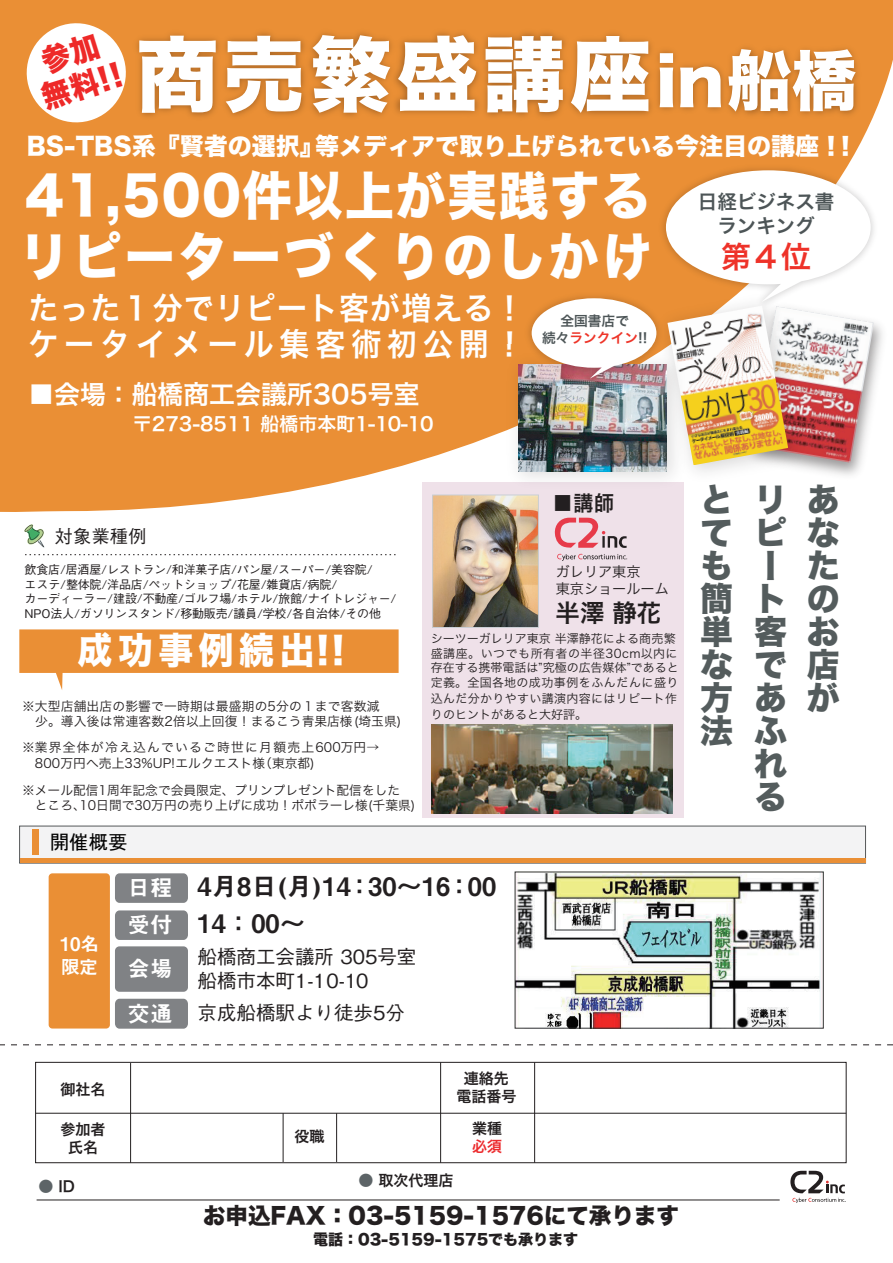
<style>
.page{position:relative;width:893px;height:1263px;background:#fff}
.page>*{position:absolute;margin:0;border:0;box-sizing:border-box;transform-origin:0 0}
.t1{font:81.75px "Hira Kaku Std W8";letter-spacing:.06em;color:#fff}
.t2{font:52.05px/60.3px "Hira Kaku Std W8";letter-spacing:.055em;color:#fff;scale:.95 1}
.t3{font:36.75px "Hira Kaku Std W8";letter-spacing:.16em;color:#fff;scale:.95 1}
.t4{font:33px/33px "Hira Kaku Std W8";color:#545c5d;text-align:justify}
.t5{font:31.8px/36px "Hira Kaku Pro W6";letter-spacing:.035em;color:#fff;scale:.95 1}
.t6{font:30.3px/34.3px "Hira Kaku Std W8";color:#ee2928;text-align:center;scale:.95 1}
.t7{font:30px "Hira Kaku Pro W6";color:#ee3229}
.t8{font:25.8px "Hira Kaku Pro W6";color:#fff}
.t9{font:25.5px "Midashi Go Pro MB31";color:#231f20}
.t10{font:24.45px "Hira Kaku Pro W6";color:#231f20}
.t11{font:24px "Hira Kaku Std W8";color:#fff}
.t12{font:22.5px "Hira Kaku Std W8";color:#231f20}
.t13{font:22.5px "Midashi Go Pro MB31";color:#fff}
.t14{font:21px "Hira Kaku Pro W6";color:#231f20;scale:.95 1}
.t15{font:500 19.5px "Gothic BBB Pro";color:#231f20}
.t16{font:19.5px/23.4px "Hira Kaku Pro W6";color:#4d5557;text-align:center}
.t17{font:19.5px "MS P Gothic";color:#030303}
.t18{font:18.9px "Hira Kaku Pro W6";color:#fff}
.t19{font:18.9px/22.6px "Midashi Go Pro MB31";color:#fff}
.t20{font:500 18px "Gothic BBB Pro";letter-spacing:.025em;color:#231f20}
.t21{font:15px/18px "Hira Kaku Pro W6";color:#231f20;text-align:center}
.t22{font:15px "Hira Kaku Std W8";color:#231f20}
.t23{font:15px "Hira Kaku Pro W6";color:#ec2a2d}
.t24{font:14.1px/16.6px "Hira Kaku Pro W3";color:#231f20}
.t25{font:13.65px/16.5px "Hira Kaku Pro W6";color:#4d5557;text-align:center}
.t26{font:12.75px/15.3px "Hira Kaku Pro W3";letter-spacing:.005em;color:#231f20}
.t27{font:500 12px/14.4px "Gothic BBB Pro";letter-spacing:-.015em;color:#231f20}
.t28{font:12px/14.4px "Hira Kaku Pro W3";letter-spacing:.02em;color:#231f20}
.s1{font-size:64.95px}
.s2{color:#ee3529}
.s3{font-size:22.5px;color:#fff}
.s4{font-family:"Shin Go Pro";color:#5d6467}
</style>
<div class="page">
<svg style="left:0;top:0;width:893px;height:512px;background:#ea9849"></svg>
<svg style="left:19px;top:629px;width:380px;height:61px"></svg>
<svg style="left:20px;top:17px;width:112px;height:112px"></svg>
<img style="left:126px;top:23px;width:742px;height:138px">
<svg style="left:25px;top:554px;width:371px;height:1px"></svg>
<svg style="left:24px;top:524px;width:20px;height:24px"></svg>
<div style="left:422px;top:482px;width:261px;height:336px;background:#efe1e9"></div>
<svg style="left:554px;top:518px;width:73px;height:30px"></svg>
<svg style="left:557px;top:554px;width:70px;height:7px"></svg>
<img style="left:431px;top:724px;width:241px;height:90px">
<img style="left:434px;top:497px;width:103px;height:129px">
<div style="left:432px;top:495px;width:107px;height:133px;border:1px solid #caced4"></div>
<img style="left:647px;top:286px;width:168px;height:205px">
<img style="left:667px;top:311px;width:121px;height:154px">
<img style="left:498px;top:344px;width:264px;height:170px">
<img style="left:518px;top:365px;width:149px;height:106px">
<img style="left:522px;top:289px;width:144px;height:99px">
<svg style="left:532px;top:298px;width:124px;height:81px"></svg>
<img style="left:656px;top:161px;width:225px;height:150px">
<svg style="left:666px;top:170px;width:205px;height:132px"></svg>
<svg style="left:790px;top:1171px;width:56px;height:32px"></svg>
<hr style="left:37px;top:1200px;width:743px;height:1px;background:#231f20">
<div style="left:35px;top:1062px;width:811px;height:101px;border:1px solid #231f20"></div>
<hr style="left:36px;top:1113px;width:810px;height:1px;background:#231f20">
<hr style="left:440px;top:1062px;width:1px;height:101px;background:#231f20">
<hr style="left:534px;top:1062px;width:1px;height:101px;background:#231f20">
<hr style="left:130px;top:1063px;width:1px;height:100px;background:#231f20">
<hr style="left:283px;top:1113px;width:1px;height:49px;background:#231f20">
<hr style="left:336px;top:1113px;width:1px;height:49px;background:#231f20">
<div style="left:19px;top:826px;width:847px;height:37px;background:#f3f3f4"></div>
<div style="left:20px;top:858px;width:845px;height:5px;background:#ea8f35"></div>
<div style="left:32px;top:829px;width:7px;height:25px;background:#ea8f35"></div>
<div style="left:115px;top:946px;width:73px;height:46px;background:#808285;border-radius:4px"></div>
<div style="left:115px;top:873px;width:73px;height:30px;background:#808285;border-radius:5px"></div>
<div style="left:115px;top:910px;width:73px;height:30px;background:#808285;border-radius:5px"></div>
<div style="left:115px;top:999px;width:73px;height:30px;background:#808285;border-radius:5px"></div>
<div style="left:49px;top:873px;width:61px;height:155px;background:#ea8f35;border-radius:4px"></div>
<svg style="left:0;top:1044px;width:893px;height:1px"></svg>
<img style="left:517px;top:874px;width:305px;height:152px">
<h3 class="t6" style="left:28px;top:50px;width:98px;rotate:-17deg">参加無料！！</h3>
<h1 class="t1" style="left:136px;top:29px;width:722px">商売繁盛講座<span class="s1">in船橋</span></h1>
<h3 class="t11" style="left:27px;top:132px;width:832px">BS-TBS系『賢者の選択』等メディアで取り上げられている今注目の講座！！</h3>
<h2 class="t2" style="left:19px;top:167px;width:667px">41,500件以上が実践するリピーターづくりのしかけ</h2>
<h3 class="t5" style="left:28px;top:288px;width:524px">たった１分でリピート客が増える！ケータイメール集客術初公開！</h3>
<p class="t25" style="left:542px;top:312px;width:107px">全国書店で<br>続々<span class="s2">ランクイン</span>!!</p>
<h3 class="t8" style="left:28px;top:371px;width:393px">■会場：船橋商工会議所305号室</h3>
<h3 class="t18" style="left:133px;top:406px;width:302px">〒273-8511 船橋市本町1-10-10</h3>
<h3 class="t14" style="left:553px;top:484px;width:66px">■講師</h3>
<h3 class="t20" style="left:55px;top:522px;width:93px">対象業種例</h3>
<p class="t27" style="left:25px;top:561px;width:373px">飲食店/居酒屋/レストラン/和洋菓子店/パン屋/スーパー/美容院/<br>エステ/整体院/洋品店/ペットショップ/花屋/雑貨店/病院/<br>カーディーラー/建設/不動産/ゴルフ場/ホテル/旅館/ナイトレジャー/ NPO法人/ガソリンスタンド/移動販売/議員/学校/各自治体/その他</p>
<h3 class="t3" style="left:78px;top:630px;width:294px">成功事例続出！！</h3>
<p class="t26" style="left:22px;top:697px;width:381px">※大型店舗出店の影響で一時期は最盛期の5分の１まで客数減<br>　少。導入後は常連客数2倍以上回復！まるこう青果店様(埼玉県)</p>
<p class="t26" style="left:22px;top:739px;width:359px">※業界全体が冷え込んでいるご時世に月額売上600万円→　800万円へ売上33%UP!エルクエスト様（東京都)</p>
<p class="t26" style="left:22px;top:782px;width:395px">※メール配信1周年記念で会員限定、プリンプレゼント配信をした　ところ､10日間で30万円の売り上げに成功！ポポラーレ様(千葉県)</p>
<h3 class="t17" style="left:50px;top:832px;width:79px">開催概要</h3>
<p class="t24" style="left:556px;top:563px;width:114px">ガレリア東京<br>東京ショールーム</p>
<h3 class="t10" style="left:556px;top:591px;width:107px">半澤 静花</h3>
<p class="t28" style="left:431px;top:631px;width:249px">シーツーガレリア東京 半澤静花による商売繁盛講座。いつでも所有者の半径30cm以内に存在する携帯電話は”究極の広告媒体”であると定義。全国各地の成功事例をふんだんに盛り</p>
<p class="t28" style="left:431px;top:689px;width:248px;line-height:15.9px">込んだ分かりやすい講演内容にはリピート作りのヒントがあると大好評。</p>
<h3 class="t19" style="left:60px;top:930px;width:40px">10名限定</h3>
<h3 class="t9" style="left:198px;top:866px;width:300px">4月8日(月)14：30～16：00</h3>
<h3 class="t13" style="left:128px;top:870px;width:46px">日程</h3>
<h3 class="t9" style="left:128px;top:903px;width:179px"><span class="s3">受付</span> 14：00～</h3>
<h3 class="t13" style="left:128px;top:950px;width:46px">会場</h3>
<h3 class="t13" style="left:128px;top:996px;width:46px">交通</h3>
<h3 class="t15" style="left:198px;top:941px;width:220px">船橋商工会議所 305号室</h3>
<h3 class="t15" style="left:198px;top:964px;width:172px">船橋市本町1-10-10</h3>
<h3 class="t15" style="left:198px;top:997px;width:209px">京成船橋駅より徒歩5分</h3>
<p class="t21" style="left:61px;top:1080px;width:46px">御社名</p>
<p class="t21" style="left:456px;top:1069px;width:61px">連絡先電話番号</p>
<p class="t21" style="left:472px;top:1119px;width:31px">業種</p>
<p class="t23" style="left:472px;top:1133px;width:31px">必須</p>
<p class="t21" style="left:61px;top:1120px;width:47px">参加者氏名</p>
<p class="t21" style="left:295px;top:1127px;width:31px">役職</p>
<p class="t21" style="left:38px;top:1177px;width:38px"><span class="s4">●</span> ID</p>
<p class="t21" style="left:359px;top:1171px;width:96px"><span class="s4">●</span> 取次代理店</p>
<h3 class="t12" style="left:203px;top:1202px;width:477px">お申込FAX：03-5159-1576にて承ります</h3>
<p class="t22" style="left:313px;top:1231px;width:267px">電話：03-5159-1575でも承ります</p>
<h3 class="t16" style="left:698px;top:189px;width:138px">日経ビジネス書ランキング</h3>
<h3 class="t7" style="left:721px;top:229px;width:91px">第４位</h3>
<h3 class="t4" style="left:700px;top:484px;width:34px">とても簡単な方法</h3>
<h3 class="t4" style="left:754px;top:484px;width:34px;text-align:left">リピート客であふれる</h3>
<h3 class="t4" style="left:807px;top:484px;width:34px">あなたのお店が</h3>
</div>
